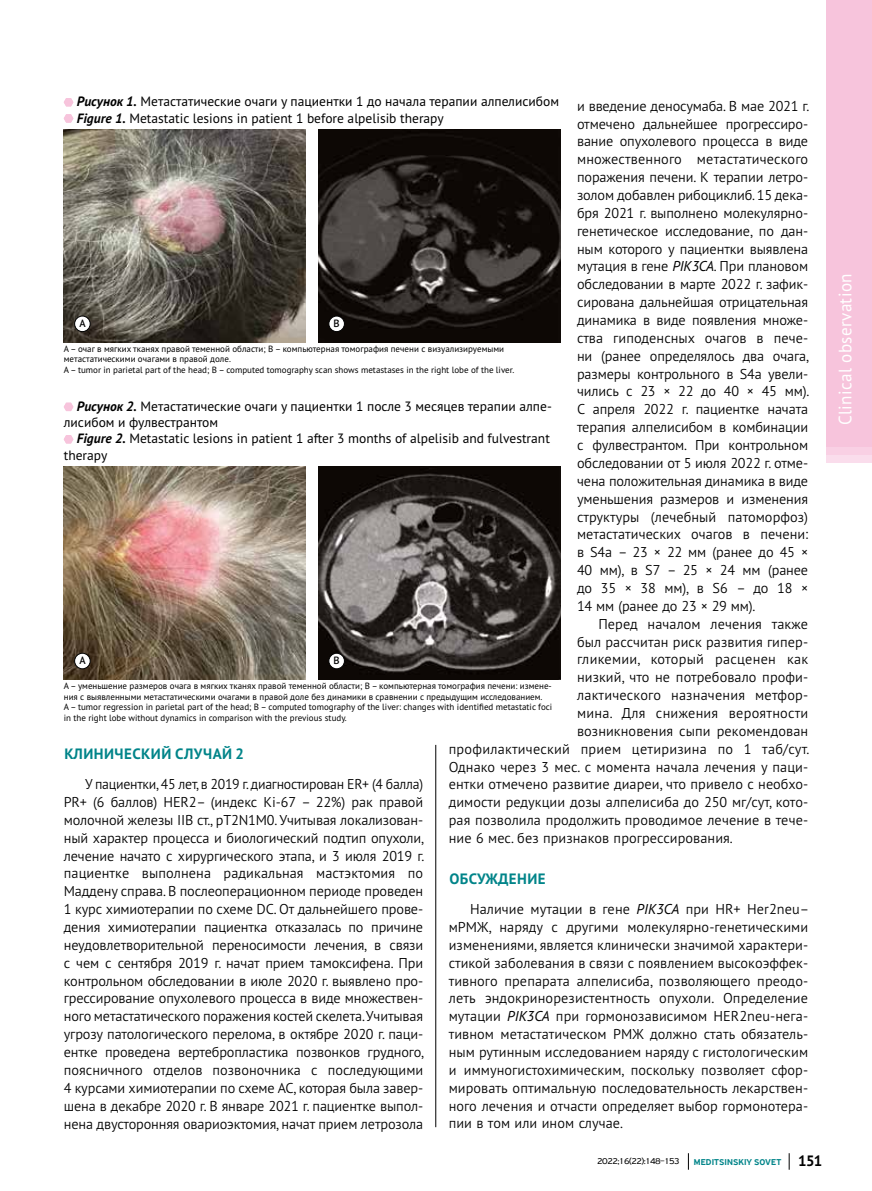
<style>
.page{position:relative;width:872px;height:1191px;background:#fff}
.page>*{position:absolute;margin:0;border:0;box-sizing:border-box;transform-origin:0 0}
.t1{font:18px "PT Sans Pro";letter-spacing:.02em;color:#fff;scale:.95 1}
.t2{font:700 15px "PT Sans Pro";letter-spacing:.03em;color:#008489}
.t3{font:300 14.25px/17.9px "PT Sans Pro";letter-spacing:.005em;color:#000;text-align:justify}
.t4{font:13.5px/16.2px "PT Sans Pro";color:#000}
.t5{font:600 10.5px "PT Sans Pro";color:#000}
.t6{font:9px/10.8px "PT Sans Pro";color:#000}
.t7{font:500 9px "PF Highway Sans Pro";letter-spacing:.01em;color:#008489}
.t8{font:9px "PF Highway Sans Pro";letter-spacing:-.06em;color:#000}
.s1{font-weight:700;font-style:italic}
.s2{font-weight:400;font-style:italic}
.s3{font-family:"PT Sans Pro";font-weight:700;font-size:15px;color:#000}
</style>
<div class="page">
<svg style="left:788px;top:1153px;width:1px;height:16px"></svg>
<svg style="left:688px;top:1153px;width:1px;height:16px"></svg>
<div style="left:826px;top:0;width:46px;height:446px;background:#f7c4dc"></div>
<svg style="left:64px;top:98px;width:9px;height:8px"></svg>
<svg style="left:64px;top:114px;width:9px;height:9px"></svg>
<img style="left:64px;top:130px;width:242px;height:212px">
<img style="left:318px;top:130px;width:242px;height:212px">
<div style="left:75px;top:316px;width:15px;height:16px;background:#fff;border-radius:50%"></div>
<div style="left:74px;top:316px;width:16px;height:16px;border:1px solid #000;border-radius:50%"></div>
<div style="left:329px;top:316px;width:15px;height:16px;background:#fff;border-radius:50%"></div>
<div style="left:329px;top:316px;width:15px;height:16px;border:1px solid #000;border-radius:50%"></div>
<svg style="left:64px;top:403px;width:9px;height:8px"></svg>
<svg style="left:64px;top:435px;width:9px;height:8px"></svg>
<img style="left:64px;top:467px;width:242px;height:212px">
<img style="left:318px;top:467px;width:242px;height:212px">
<div style="left:75px;top:653px;width:15px;height:16px;background:#fff;border-radius:50%"></div>
<div style="left:74px;top:653px;width:16px;height:16px;border:1px solid #000;border-radius:50%"></div>
<div style="left:329px;top:653px;width:15px;height:16px;background:#fff;border-radius:50%"></div>
<div style="left:329px;top:653px;width:15px;height:16px;border:1px solid #000;border-radius:50%"></div>
<hr style="left:435px;top:745px;width:1px;height:382px;background:#000">
<p class="t4" style="left:77px;top:93px;width:483px"><span class="s1">Рисунок 1.</span> Метастатические очаги у пациентки 1 до начала терапии алпелисибом<br><span class="s1">Figure 1.</span> Metastatic lesions in patient 1 before alpelisib therapy</p>
<p class="t3" style="left:577px;top:96px;width:234px">и введение деносумаба. В мае 2021 г. отмечено дальнейшее прогрессиро&shy;вание опухолевого процесса в виде множественного метастатического поражения печени. К терапии летро&shy;золом добавлен рибоциклиб. 15 дека&shy;бря 2021 г. выполнено молекулярно&shy;генетическое исследование, по дан&shy;ным которого у пациентки выявлена мутация в гене <span class="s2">PIK3CA</span>. При плановом обследовании в марте 2022 г. зафик&shy;сирована дальнейшая отрицательная динамика в виде появления множе&shy;ства гиподенсных очагов в пече&shy;ни (ранее определялось два очага, размеры контрольного в S4a увели&shy;чились с 23 × 22 до 40 × 45 мм).<br>С апреля 2022 г. пациентке начата терапия алпелисибом в комбинации с фулвестрантом. При контрольном обследовании от 5 июля 2022 г. отме&shy;чена положительная динамика в виде уменьшения размеров и изменения структуры (лечебный патоморфоз) метастатических очагов в печени: в S4a – 23 × 22 мм (ранее до 45 × 40 мм), в S7 – 25 × 24 мм (ранее до 35 × 38 мм), в S6 – до 18 × 14 мм (ранее до 23 × 29 мм).</p>
<p class="t3" style="left:598px;top:614px;width:211px">Перед началом лечения также</p>
<p class="t3" style="left:577px;top:632px;width:231px">был рассчитан риск развития гипер-</p>
<p class="t3" style="left:577px;top:650px;width:233px">гликемии, который расценен как</p>
<p class="t3" style="left:577px;top:668px;width:233px">низкий, что не потребовало профи-</p>
<p class="t3" style="left:577px;top:686px;width:233px">лактического назначения метфор-</p>
<p class="t3" style="left:577px;top:703px;width:233px">мина. Для снижения вероятности</p>
<p class="t3" style="left:577px;top:721px;width:233px">возникновения сыпи рекомендован</p>
<p class="t3" style="left:449px;top:739px;width:362px">профилактический прием цетиризина по 1 таб/сут.</p>
<p class="t3" style="left:449px;top:757px;width:361px">Однако через 3 мес. с момента начала лечения у паци-</p>
<p class="t3" style="left:449px;top:775px;width:361px">ентки отмечено развитие диареи, что привело с необхо-</p>
<p class="t3" style="left:449px;top:793px;width:361px">димости редукции дозы алпелисиба до 250 мг/сут, кото-</p>
<p class="t3" style="left:449px;top:811px;width:361px">рая позволила продолжить проводимое лечение в тече-</p>
<p class="t3" style="left:449px;top:828px;width:286px">ние 6 мес. без признаков прогрессирования.</p>
<p class="t2" style="left:449px;top:869px;width:98px">ОБСУЖДЕНИЕ</p>
<p class="t3" style="left:449px;top:899px;width:362px;text-align:left;text-indent:21px">Наличие мутации в гене <span class="s2">PIK3CA</span> при HR+ Her2neu– мРМЖ, наряду с другими молекулярно-генетическими изменениями, является клинически значимой характери&shy;стикой заболевания в связи с появлением высокоэффек&shy;тивного препарата алпелисиба, позволяющего преодо&shy;леть эндокринорезистентность опухоли. Определение мутации <span class="s2">PIK3CA</span> при гормонозависимом HER2neu-нега&shy;тивном метастатическом РМЖ должно стать обязатель&shy;ным рутинным исследованием наряду с гистологическим и иммуногистохимическим, поскольку позволяет сфор&shy;мировать оптимальную последовательность лекарствен&shy;ного лечения и отчасти определяет выбор гормонотера&shy;пии в том или ином случае.</p>
<p class="t5" style="left:79px;top:317px;width:8px">A</p>
<p class="t5" style="left:333px;top:317px;width:8px">B</p>
<p class="t6" style="left:64px;top:343px;width:452px">А – очаг в мягких тканях правой теменной области; В – компьютерная томография печени с визуализируемыми метастатическими очагами в правой доле.<br>A – tumor in parietal part of the head; B – computed tomography scan shows metastases in the right lobe of the liver.</p>
<p class="t4" style="left:64px;top:398px;width:489px;text-indent:13px"><span class="s1">Рисунок 2.</span> Метастатические очаги у пациентки 1 после 3 месяцев терапии алпе&shy;лисибом и фулвестрантом</p>
<p class="t4" style="left:64px;top:430px;width:487px;text-indent:13px"><span class="s1">Figure 2.</span> Metastatic lesions in patient 1 after 3 months of alpelisib and fulvestrant therapy</p>
<p class="t5" style="left:79px;top:654px;width:8px">A</p>
<p class="t5" style="left:333px;top:654px;width:8px">B</p>
<p class="t6" style="left:64px;top:680px;width:490px">А – уменьшение размеров очага в мягких тканях правой теменной области; В – компьютерная томография печени: измене&shy;ния с выявленными метастатическими очагами в правой доле без динамики в сравнении с предыдущим исследованием.<br>A – tumor regression in parietal part of the head; B – computed tomography of the liver: changes with identified metastatic foci in the right lobe without dynamics in comparison with the previous study.</p>
<p class="t2" style="left:64px;top:744px;width:181px">КЛИНИЧЕСКИЙ СЛУЧАЙ 2</p>
<p class="t3" style="left:64px;top:775px;width:362px;text-indent:21px">У пациентки, 45 лет, в 2019 г. диагностирован ER+ (4 балла)<br>PR+ (6 баллов) HER2– (индекс Ki-67 – 22%) рак правой молочной железы IIB ст., pT2N1M0. Учитывая локализован&shy;ный характер процесса и биологический подтип опухоли, лечение начато с хирургического этапа, и 3 июля 2019 г. пациентке выполнена радикальная мастэктомия по Маддену справа. В послеоперационном периоде проведен 1 курс химиотерапии по схеме DC. От дальнейшего прове&shy;дения химиотерапии пациентка отказалась по причине неудовлетворительной переносимости лечения, в связи с чем с сентября 2019 г. начат прием тамоксифена. При контрольном обследовании в июле 2020 г. выявлено про&shy;грессирование опухолевого процесса в виде множествен&shy;ного метастатического поражения костей скелета. Учитывая угрозу патологического перелома, в октябре 2020 г. паци&shy;ентке проведена вертебропластика позвонков грудного, поясничного отделов позвоночника с последующими 4 курсами химиотерапии по схеме АС, которая была завер&shy;шена в декабре 2020 г. В январе 2021 г. пациентке выпол&shy;нена двусторонняя овариоэктомия, начат прием летрозола</p>
<p class="t8" style="left:597px;top:1155px;width:84px">2022;16(22):148–153</p>
<p class="t7" style="left:694px;top:1156px;width:130px">MEDITSINSKIY SOVET <span class="s3">151</span></p>
<p class="t1" style="left:833px;top:425px;width:161px;rotate:-90deg">Clinical observation</p>
</div>
